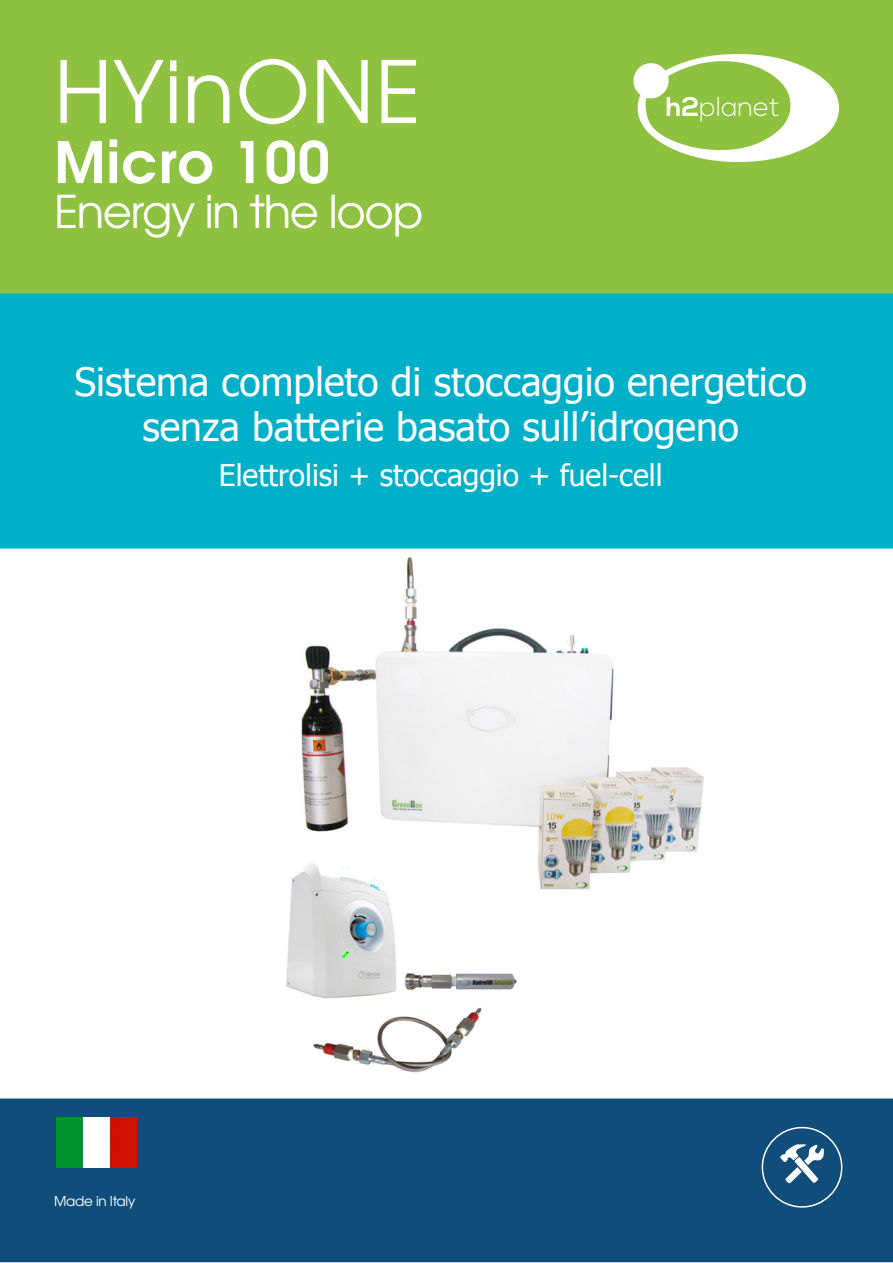
<style>
.page{position:relative;width:893px;height:1263px;background:#fff}
.page>*{position:absolute;margin:0;border:0;box-sizing:border-box;transform-origin:0 0}
.t1{font:85.5px "Te X Gyre Adventor";letter-spacing:.01em;color:#fff}
.t2{font:700 57px "Te X Gyre Adventor";letter-spacing:.02em;color:#fff}
.t3{font:45px "Te X Gyre Adventor";letter-spacing:-.03em;color:#fff}
.t4{font:39px/45px "Tahoma";color:#fff;text-align:center}
.t5{font:30px "Tahoma";color:#fff}
.t6{font:300 27px "Nexa";color:#fff}
.t7{font:13.5px "Te X Gyre Adventor";letter-spacing:-.02em;color:#fff}
.s1{font-weight:700}
</style>
<div class="page">
<img style="left:285px;top:557px;width:419px;height:516px">
<div style="left:0;top:1098px;width:893px;height:164px;background:#104d7a"></div>
<div style="left:0;top:0;width:893px;height:293px;background:#8ec13f"></div>
<div style="left:0;top:293px;width:893px;height:256px;background:#00b0c9"></div>
<svg style="left:633px;top:54px;width:206px;height:108px"></svg>
<div style="left:762px;top:1127px;width:80px;height:81px;border:2px solid #fff;border-radius:50%"></div>
<svg style="left:781px;top:1143px;width:43px;height:41px"></svg>
<h1 class="t1" style="left:54px;top:24px;width:368px">HYinONE</h1>
<h2 class="t2" style="left:54px;top:113px;width:277px">Micro 100</h2>
<p class="t3" style="left:54px;top:176px;width:371px">Energy in the loop</p>
<p class="t6" style="left:666px;top:91px;width:115px"><span class="s1">h2</span>planet</p>
<p class="t4" style="left:75px;top:357px;width:734px">Sistema completo di stoccaggio energetico senza batterie basato sull’idrogeno</p>
<p class="t5" style="left:219px;top:455px;width:445px">Elettrolisi + stoccaggio + fuel-cell</p>
<p class="t7" style="left:54px;top:1190px;width:83px">Made in Italy</p>
</div>
